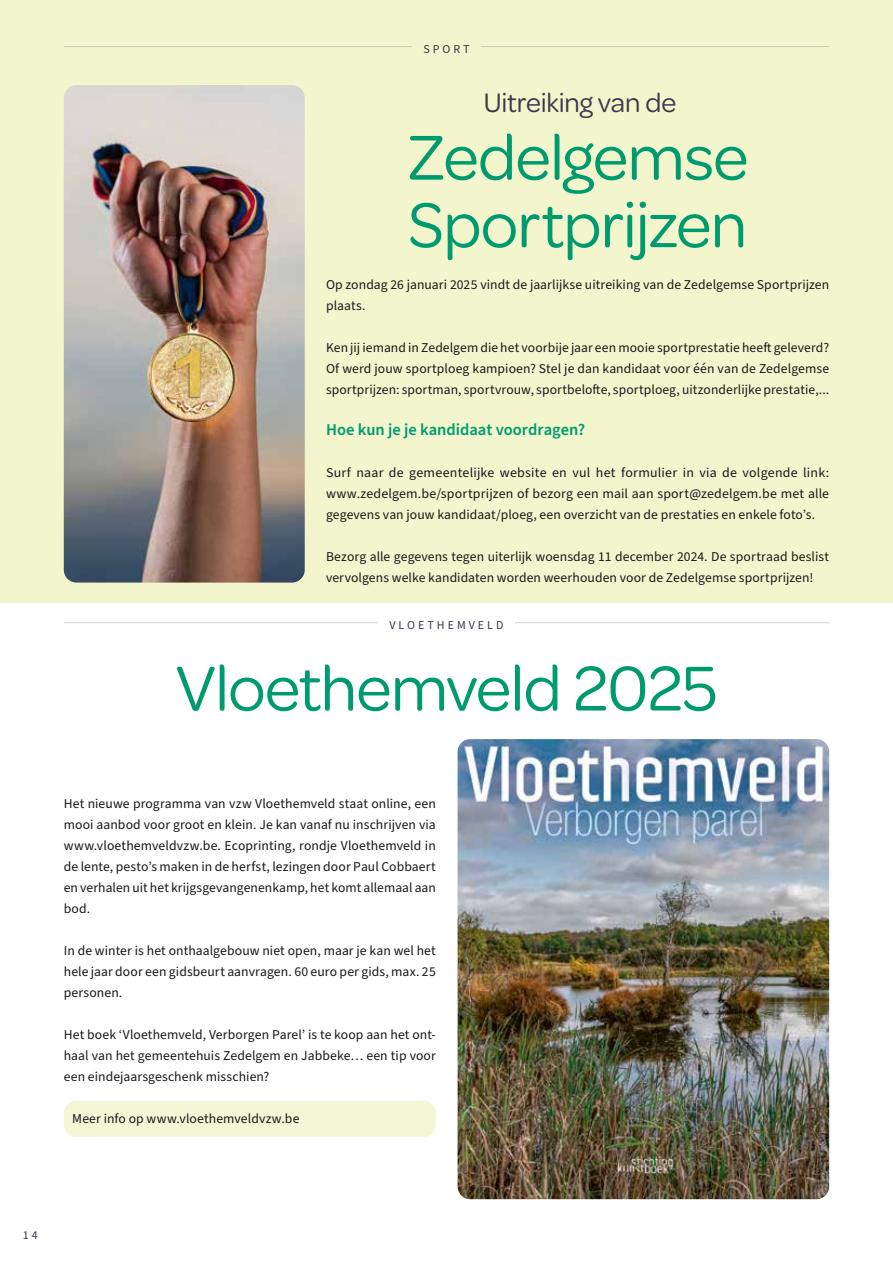
<style>
.page{position:relative;width:893px;height:1263px;background:#fff}
.page>*{position:absolute;margin:0;border:0;box-sizing:border-box;transform-origin:0 0}
.t1{font:67.5px/67.5px "Omnes";letter-spacing:-.01em;color:#009a6f}
.t2{font:28.5px "Omnes";letter-spacing:-.01em;color:#3a394d}
.t3{font:600 16.5px "Source Sans Pro";color:#009a6f}
.t4{font:13.5px/21px "Source Sans Pro";letter-spacing:.005em;color:#1a171b;text-align:justify}
.t5{font:12px "Source Sans Pro";letter-spacing:.25em;color:#3a394d}
</style>
<div class="page">
<div style="left:0;top:0;width:893px;height:602px;background:#f3f6cd"></div>
<img style="left:64px;top:85px;width:241px;height:498px">
<div style="left:64px;top:1101px;width:372px;height:36px;background:#f3f7d6;border-radius:13px"></div>
<img style="left:458px;top:739px;width:371px;height:460px">
<hr style="left:64px;top:622px;width:765px;height:1px;background:#d4d4dc">
<div style="left:378px;top:617px;width:136px;height:12px;background:#fff"></div>
<p class="t5" style="left:423px;top:41px;width:48px">SPORT</p>
<h2 class="t2" style="left:484px;top:84px;width:194px">Uitreiking van de</h2>
<h1 class="t1" style="left:407px;top:120px;width:343px">Zedelgemse<br>Sportprijzen</h1>
<p class="t4" style="left:326px;top:275px;width:505px">Op zondag 26 januari 2025 vindt de jaarlijkse uitreiking van de Zedelgemse Sportprijzen plaats.</p>
<p class="t4" style="left:326px;top:338px;width:505px">Ken jij iemand in Zedelgem die het voorbije jaar een mooie sportprestatie heeft geleverd?<br>Of werd jouw sportploeg kampioen? Stel je dan kandidaat voor één van de Zedelgemse sportprijzen: sportman, sportvrouw, sportbelofte, sportploeg, uitzonderlijke prestatie,...</p>
<p class="t3" style="left:326px;top:418px;width:261px">Hoe kun je je kandidaat voordragen?</p>
<p class="t4" style="left:326px;top:462px;width:505px">Surf naar de gemeentelijke website en vul het formulier in via de volgende link: www.zedelgem.be/sportprijzen of bezorg een mail aan sport@zedelgem.be met alle gegevens van jouw kandidaat/ploeg, een overzicht van de prestaties en enkele foto’s.</p>
<p class="t4" style="left:326px;top:546px;width:505px">Bezorg alle gegevens tegen uiterlijk woensdag 11 december 2024. De sportraad beslist vervolgens welke kandidaten worden weerhouden voor de Zedelgemse sportprijzen!</p>
<p class="t5" style="left:389px;top:617px;width:116px">VLOETHEMVELD</p>
<h1 class="t1" style="left:176px;top:650px;width:543px">Vloethemveld 2025</h1>
<p class="t4" style="left:64px;top:793px;width:374px">Het nieuwe programma van vzw Vloethemveld staat online, een mooi aanbod voor groot en klein. Je kan vanaf nu inschrijven via www.vloethemveldvzw.be. Ecoprinting, rondje Vloethemveld in de lente, pesto’s maken in de herfst, lezingen door Paul Cobbaert en verhalen uit het krijgsgevangenenkamp, het komt allemaal aan bod.</p>
<p class="t4" style="left:64px;top:940px;width:374px">In de winter is het onthaalgebouw niet open, maar je kan wel het hele jaar door een gidsbeurt aanvragen. 60 euro per gids, max. 25 personen.</p>
<p class="t4" style="left:64px;top:1024px;width:374px">Het boek ‘Vloethemveld, Verborgen Parel’ is te koop aan het ont&shy;haal van het gemeentehuis Zedelgem en Jabbeke… een tip voor een eindejaarsgeschenk misschien?</p>
<p class="t4" style="left:72px;top:1108px;width:229px">Meer info op www.vloethemveldvzw.be</p>
<p class="t5" style="left:23px;top:1227px;width:16px">14</p>
</div>
